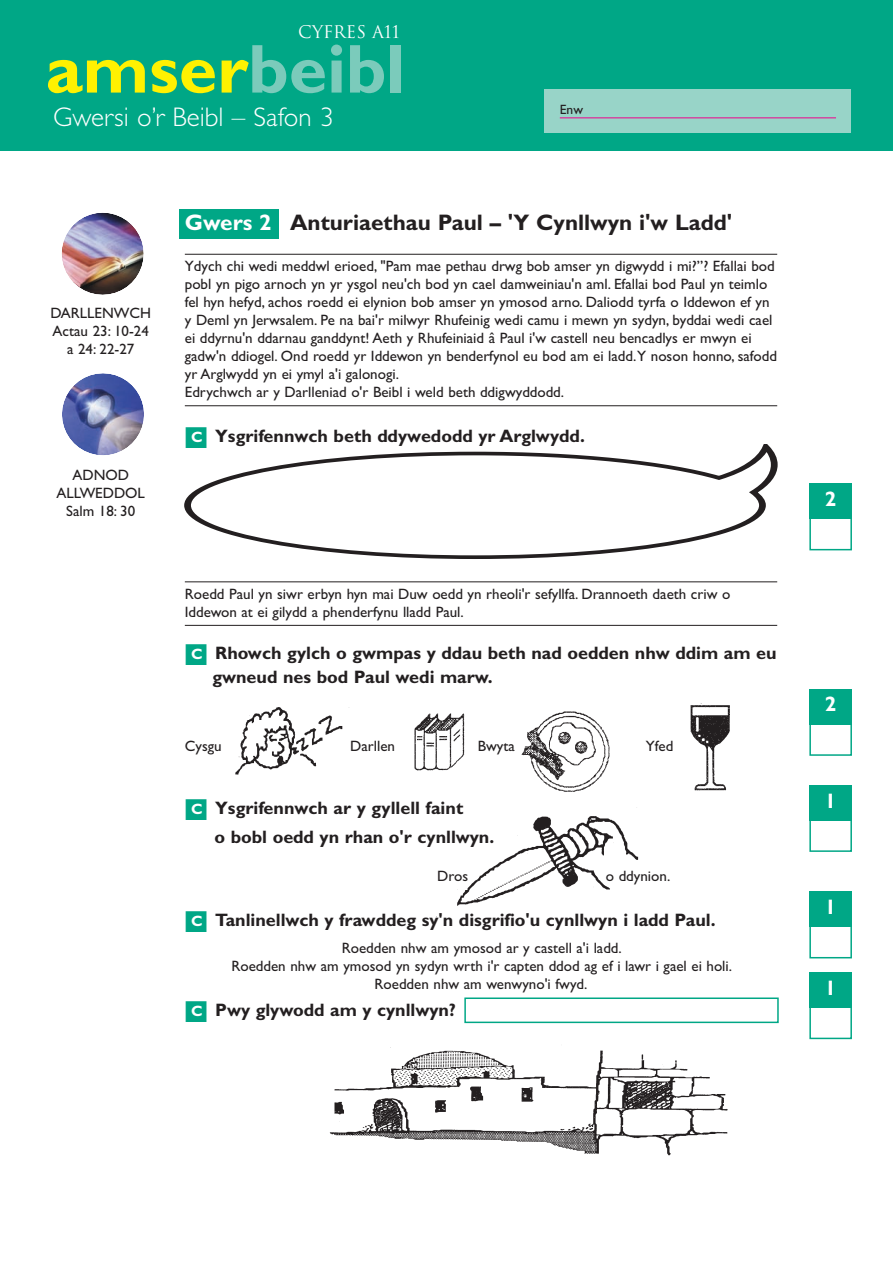
<style>
.page{position:relative;width:893px;height:1263px;background:#fff}
.page>*{position:absolute;margin:0;border:0;box-sizing:border-box;transform-origin:0 0}
.t1{font:700 69.45px "Gill Sans";color:#fff101}
.t2{font:300 27px "Gill Sans";color:#fff}
.t3{font:700 22.5px "Gill Sans";color:#231f20}
.t4{font:700 21px "Gill Sans";color:#fff}
.t5{font:700 18px/24px "Gill Sans";color:#231f20}
.t6{font:16.95px "Trajan";color:#fff}
.t7{font:15px/18px "Gill Sans";color:#231f20;text-align:center}
.t8{font:13.5px "Gill Sans";color:#231f20}
.s1{color:#7bcbbb}
.s2{color:#fff}
.s3{color:#00a786}
.s4{font-size:15px;color:#fff}
</style>
<div class="page">
<img style="left:62px;top:213px;width:82px;height:82px">
<img style="left:62px;top:373px;width:82px;height:82px">
<div style="left:809px;top:1005px;width:43px;height:34px;border:2px solid #00a786"></div>
<div style="left:809px;top:972px;width:43px;height:36px;background:#00a786"></div>
<div style="left:809px;top:516px;width:43px;height:34px;border:2px solid #00a786"></div>
<div style="left:809px;top:483px;width:43px;height:36px;background:#00a786"></div>
<div style="left:809px;top:818px;width:43px;height:34px;border:2px solid #00a786"></div>
<div style="left:809px;top:785px;width:43px;height:36px;background:#00a786"></div>
<div style="left:809px;top:924px;width:43px;height:34px;border:2px solid #00a786"></div>
<div style="left:809px;top:891px;width:43px;height:36px;background:#00a786"></div>
<div style="left:179px;top:209px;width:99px;height:30px;background:#00a786"></div>
<hr style="left:185px;top:254px;width:592px;height:1px;background:#231f20">
<hr style="left:185px;top:406px;width:592px;height:1px;background:#231f20">
<hr style="left:185px;top:582px;width:592px;height:1px;background:#231f20">
<hr style="left:185px;top:625px;width:592px;height:1px;background:#231f20">
<div style="left:809px;top:722px;width:43px;height:34px;border:2px solid #00a786"></div>
<div style="left:809px;top:689px;width:43px;height:36px;background:#00a786"></div>
<svg style="left:184px;top:444px;width:594px;height:115px"></svg>
<img style="left:235px;top:705px;width:495px;height:87px">
<img style="left:457px;top:816px;width:182px;height:90px">
<div style="left:464px;top:998px;width:315px;height:25px;border:2px solid #00a786"></div>
<img style="left:329px;top:1047px;width:399px;height:109px">
<div style="left:0;top:0;width:892px;height:151px;background:#00a786"></div>
<div style="left:545px;top:89px;width:306px;height:44px;background:#98d4c8"></div>
<hr style="left:560px;top:118px;width:276px;height:1px;background:#ed028c">
<p class="t6" style="left:298px;top:22px;width:103px">CYFRES A11</p>
<h1 class="t1" style="left:46px;top:45px;width:360px">amser<span class="s1">beibl</span></h1>
<h2 class="t2" style="left:53px;top:108px;width:282px">Gwersi o’r Beibl – Safon 3</h2>
<p class="t8" style="left:560px;top:104px;width:25px">Enw</p>
<p class="t7" style="left:50px;top:306px;width:102px">DARLLENWCH<br>Actau 23: 10-24 a 24: 22-27</p>
<p class="t7" style="left:56px;top:468px;width:90px">ADNOD<br>ALLWEDDOL<br>Salm 18: 30</p>
<h3 class="t3" style="left:185px;top:215px;width:549px"><span class="s2">Gwers 2</span> Anturiaethau Paul – 'Y Cynllwyn i'w Ladd'</h3>
<p class="t7" style="left:185px;top:259px;width:594px;text-align:left">Ydych chi wedi meddwl erioed, "Pam mae pethau drwg bob amser yn digwydd i mi?”? Efallai bod pobl yn pigo arnoch yn yr ysgol neu'ch bod yn cael damweiniau'n aml. Efallai bod Paul yn teimlo fel hyn hefyd, achos roedd ei elynion bob amser yn ymosod arno. Daliodd tyrfa o Iddewon ef yn y Deml yn Jerwsalem. Pe na bai'r milwyr Rhufeinig wedi camu i mewn yn sydyn, byddai wedi cael ei ddyrnu'n ddarnau ganddynt! Aeth y Rhufeiniaid â Paul i'w castell neu bencadlys er mwyn ei gadw'n ddiogel. Ond roedd yr Iddewon yn benderfynol eu bod am ei ladd.Y noson honno, safodd yr Arglwydd yn ei ymyl a'i galonogi.<br>Edrychwch ar y Darlleniad o'r Beibl i weld beth ddigwyddodd.</p>
<p class="t5" style="left:185px;top:426px;width:402px"><span class="s3">■</span><span class="s4">C</span> Ysgrifennwch beth ddywedodd yr Arglwydd.</p>
<p class="t7" style="left:185px;top:586px;width:547px;text-align:left">Roedd Paul yn siwr erbyn hyn mai Duw oedd yn rheoli'r sefyllfa. Drannoeth daeth criw o<br>Iddewon at ei gilydd a phenderfynu lladd Paul.</p>
<p class="t5" style="left:212px;top:643px;width:566px;text-indent:-28px"><span class="s3">■</span><span class="s4">C</span> Rhowch gylch o gwmpas y ddau beth nad oedden nhw ddim am eu gwneud nes bod Paul wedi marw.</p>
<p class="t7" style="left:185px;top:739px;width:38px">Cysgu</p>
<p class="t7" style="left:350px;top:739px;width:46px">Darllen</p>
<p class="t7" style="left:478px;top:739px;width:39px">Bwyta</p>
<p class="t7" style="left:646px;top:739px;width:29px">Yfed</p>
<p class="t5" style="left:215px;top:796px;width:281px;line-height:29px;text-indent:-30px"><span class="s3">■</span><span class="s4">C</span> Ysgrifennwch ar y gyllell faint<br>o bobl oedd yn rhan o'r cynllwyn.</p>
<p class="t7" style="left:437px;top:869px;width:32px">Dros</p>
<p class="t7" style="left:606px;top:869px;width:66px">o ddynion.</p>
<p class="t5" style="left:185px;top:910px;width:532px"><span class="s3">■</span><span class="s4">C</span> Tanlinellwch y frawddeg sy'n disgrifio'u cynllwyn i ladd Paul.</p>
<p class="t7" style="left:231px;top:941px;width:502px">Roedden nhw am ymosod ar y castell a'i ladd.<br>Roedden nhw am ymosod yn sydyn wrth i'r capten ddod ag ef i lawr i gael ei holi.<br>Roedden nhw am wenwyno'i fwyd.</p>
<p class="t5" style="left:185px;top:1000px;width:272px"><span class="s3">■</span><span class="s4">C</span> Pwy glywodd am y cynllwyn?</p>
<h3 class="t4" style="left:825px;top:492px;width:13px">2</h3>
<h3 class="t4" style="left:825px;top:697px;width:13px">2</h3>
<h3 class="t4" style="left:825px;top:793px;width:13px">1</h3>
<h3 class="t4" style="left:825px;top:900px;width:13px">1</h3>
<h3 class="t4" style="left:825px;top:980px;width:13px">1</h3>
</div>
